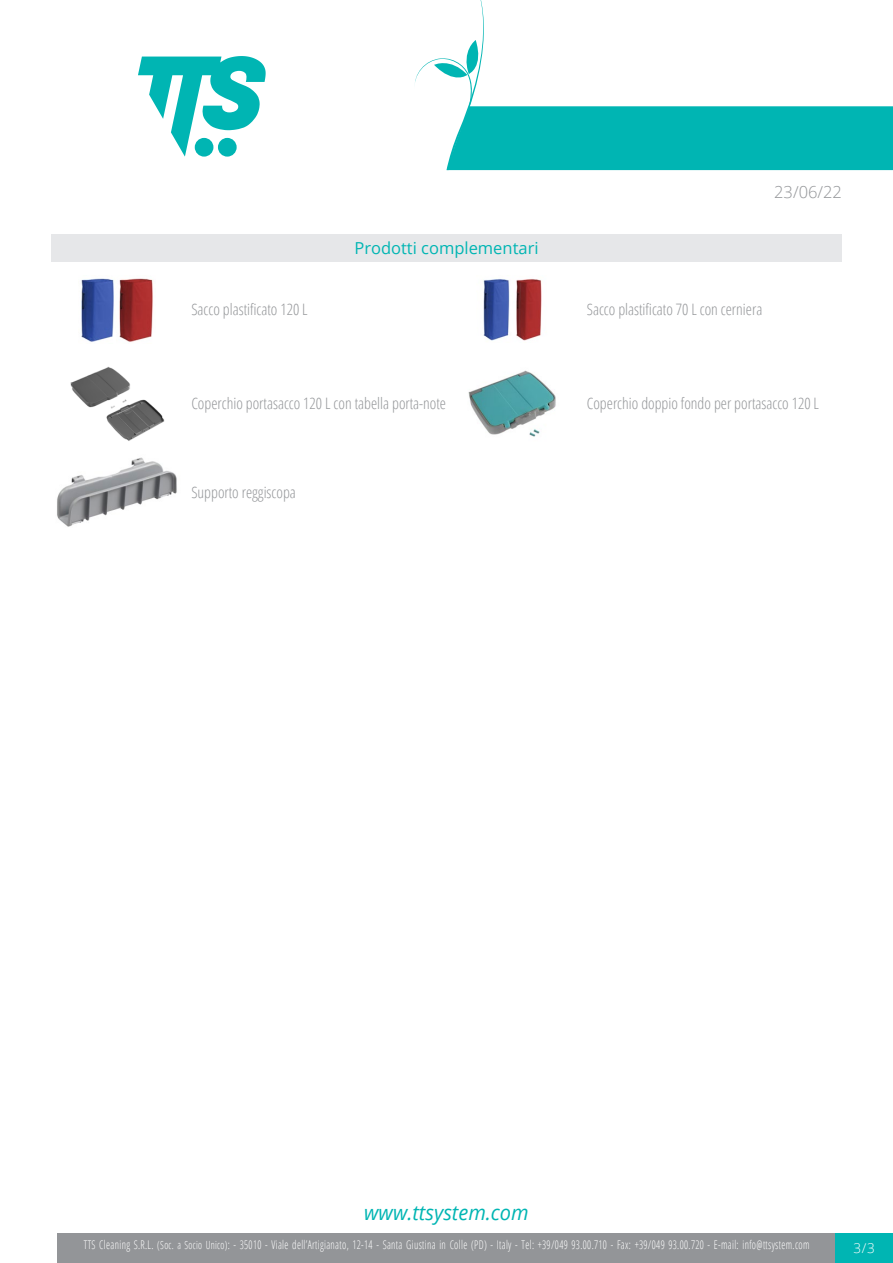
<style>
.page{position:relative;width:893px;height:1263px;background:#fff}
.page>*{position:absolute;margin:0;border:0;box-sizing:border-box;transform-origin:0 0}
.t1{font:italic 20.85px "Open Sans";color:#00b5b3;scale:.96 1}
.Titolo4{font:16.5px "Open Sans";color:#00b5b3}
.t2{font:300 16.5px "Open Sans";color:#939598}
.Nome{font:300 15.75px "Open Sans Condensed";color:#939598}
.t3{font:300 13.5px "Open Sans";color:#fff}
.t4{font:300 12px "Open Sans Condensed";letter-spacing:.035em;color:#fff;scale:.85 1}
.s1{font-size:11.25px}
</style>
<div class="page">
<svg style="left:138px;top:56px;width:128px;height:101px"></svg>
<div style="left:57px;top:1233px;width:779px;height:30px;background:#939598"></div>
<div style="left:836px;top:1233px;width:57px;height:30px;background:#00b5b3"></div>
<svg style="left:415px;top:0;width:478px;height:170px"></svg>
<div style="left:51px;top:234px;width:791px;height:28px;background:#e6e7e9"></div>
<img style="left:81px;top:278px;width:72px;height:64px">
<img style="left:483px;top:279px;width:59px;height:62px">
<img style="left:70px;top:366px;width:95px;height:75px">
<img style="left:468px;top:370px;width:88px;height:67px">
<img style="left:57px;top:457px;width:120px;height:70px">
<p class="Titolo4" style="left:354px;top:237px;width:186px">Prodotti complementari</p>
<h2 class="t2" style="left:774px;top:180px;width:69px">23/06/22</h2>
<p class="Nome" style="left:191px;top:299px;width:118px">Sacco plastificato 120 L</p>
<p class="Nome" style="left:587px;top:299px;width:177px">Sacco plastificato 70 L con cerniera</p>
<p class="Nome" style="left:191px;top:392px;width:256px">Coperchio portasacco 120 L con tabella porta-note</p>
<p class="Nome" style="left:587px;top:392px;width:234px">Coperchio doppio fondo per portasacco 120 L</p>
<p class="Nome" style="left:191px;top:482px;width:106px">Supporto reggiscopa</p>
<h1 class="t1" style="left:364px;top:1198px;width:173px">www.ttsystem.com</h1>
<p class="t4" style="left:84px;top:1236px;width:855px">TTS Cleaning S.R.L. <span class="s1">(Soc. a Socio Unico)</span>: - 35010 - Viale dell’Artigianato, 12-14 - Santa Giustina in Colle (PD) - Italy - Tel: +39/049 93.00.710 - Fax: +39/049 93.00.720 - E-mail: info@ttsystem.com</p>
<p class="t3" style="left:854px;top:1239px;width:23px">3/3</p>
</div>
